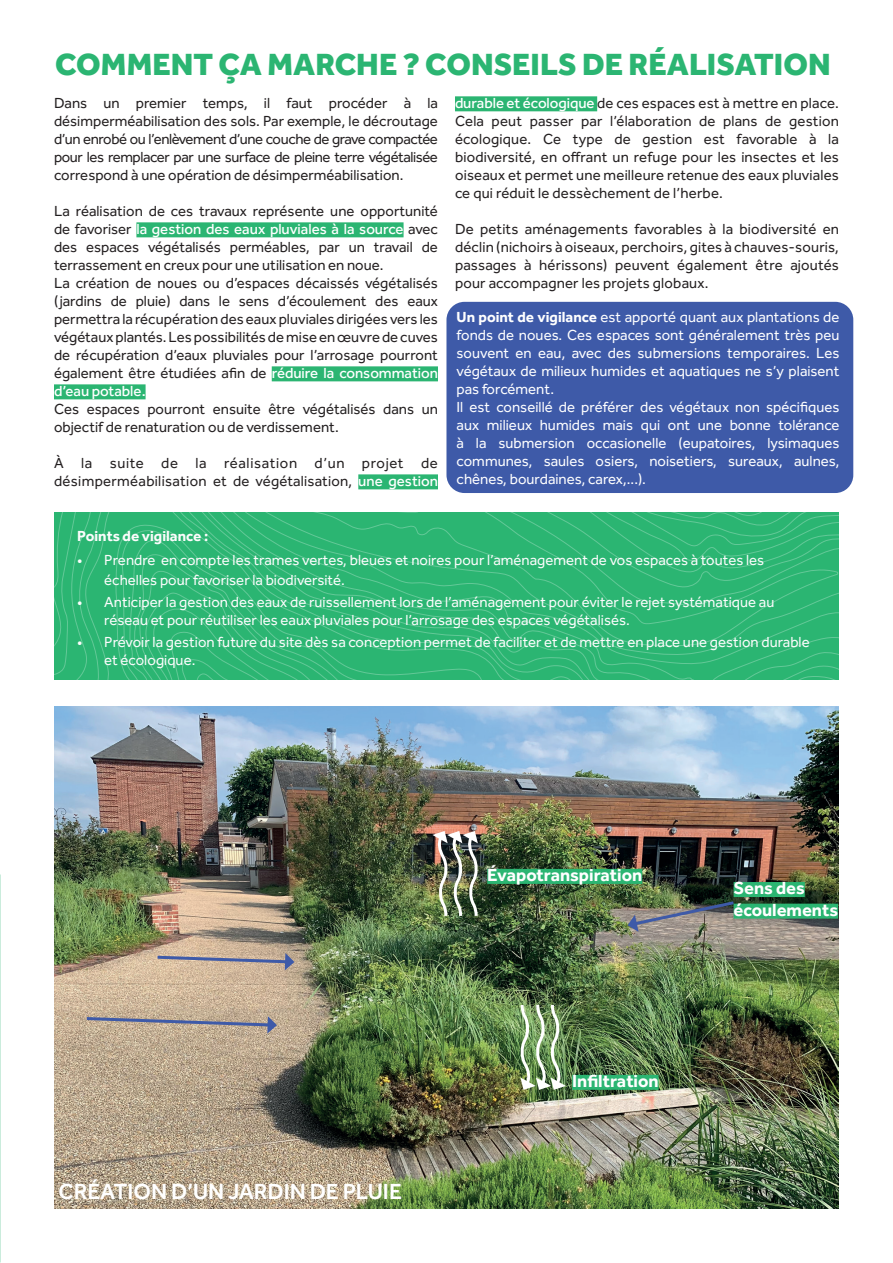
<style>
.page{position:relative;width:893px;height:1263px;background:#fff}
.page>*{position:absolute;margin:0;border:0;box-sizing:border-box;transform-origin:0 0}
.t1{font:800 31.5px "Effra CC";color:#2bb572}
.t2{font:600 22.5px "Effra CC";color:#fff}
.t3{font:700 18px/21.6px "Effra CC";color:#fff}
.t4{font:15px/18px "Effra CC";color:#231f20;text-align:justify}
.t5{font:15px/18px "Effra CC";color:#fff}
.t6{font:15px/18px "Effra CC";color:#fcfcfc}
.t7{font:15px/18px "Effra CC";letter-spacing:.02em;color:#231f20}
.t8{font:700 15px "Effra CC";color:#fcfcfc}
.s1{font-weight:500;color:#fff}
.s2{font-weight:700}
.s3{color:#fff}
</style>
<div class="page">
<div style="left:446px;top:302px;width:407px;height:191px;background:#3e5aa8;border-radius:18px"></div>
<div style="left:136px;top:222px;width:268px;height:15px;background:#2bb572"></div>
<div style="left:272px;top:366px;width:166px;height:15px;background:#2bb572"></div>
<div style="left:54px;top:384px;width:92px;height:15px;background:#2bb572"></div>
<div style="left:358px;top:474px;width:80px;height:15px;background:#2bb572"></div>
<div style="left:455px;top:96px;width:142px;height:15px;background:#2bb572"></div>
<svg style="left:54px;top:513px;width:785px;height:16px;background:#2eb674"></svg>
<svg style="left:54px;top:524px;width:774px;height:155px;background:#2fb675"></svg>
<img style="left:54px;top:707px;width:785px;height:502px">
<svg style="left:84px;top:1015px;width:193px;height:18px;background:#ab9f98"></svg>
<svg style="left:154px;top:953px;width:140px;height:17px;background:#b5a69f"></svg>
<img style="left:628px;top:899px;width:109px;height:33px">
<div style="left:734px;top:882px;width:71px;height:15px;background:#2bb572"></div>
<div style="left:734px;top:904px;width:104px;height:15px;background:#2bb572"></div>
<div style="left:487px;top:869px;width:155px;height:15px;background:#2bb572"></div>
<div style="left:572px;top:1075px;width:87px;height:15px;background:#2bb572"></div>
<img style="left:517px;top:1002px;width:49px;height:88px">
<img style="left:432px;top:831px;width:49px;height:88px">
<img style="left:0;top:875px;width:1px;height:388px">
<h1 class="t1" style="left:55px;top:43px;width:777px">COMMENT ÇA MARCHE ? CONSEILS DE RÉALISATION</h1>
<p class="t4" style="left:54px;top:96px;width:385px">Dans un premier temps, il faut procéder à la désimperméabilisation des sols. Par exemple, le décroutage d’un enrobé ou l’enlèvement d’une couche de grave compactée pour les remplacer par une surface de pleine terre végétalisée correspond à une opération de désimperméabilisation.</p>
<p class="t4" style="left:54px;top:204px;width:385px;text-align:left">La réalisation de ces travaux représente une opportunité de favoriser <span class="s1">la gestion des eaux pluviales à la source</span> avec des espaces végétalisés perméables, par un travail de terrassement en creux pour une utilisation en noue.<br>La création de noues ou d’espaces décaissés végétalisés (jardins de pluie) dans le sens d’écoulement des eaux permettra la récupération des eaux pluviales dirigées vers les végétaux plantés. Les possibilités de mise en œuvre de cuves de récupération d’eaux pluviales pour l’arrosage pourront également être étudiées afin de <span class="s1">réduire la consommation d’eau potable.</span></p>
<p class="t4" style="left:54px;top:402px;width:385px">Ces espaces pourront ensuite être végétalisés dans un objectif de renaturation ou de verdissement.</p>
<p class="t7" style="left:54px;top:456px;width:385px">À la suite de la réalisation d’un projet de désimperméabilisation et de végétalisation, <span class="s1">une gestion</span></p>
<p class="t4" style="left:455px;top:96px;width:385px"><span class="s1">durable et écologique</span> de ces espaces est à mettre en place.<br>Cela peut passer par l’élaboration de plans de gestion écologique. Ce type de gestion est favorable à la biodiversité, en offrant un refuge pour les insectes et les oiseaux et permet une meilleure retenue des eaux pluviales ce qui réduit le dessèchement de l’herbe.</p>
<p class="t4" style="left:455px;top:222px;width:386px">De petits aménagements favorables à la biodiversité en déclin (nichoirs à oiseaux, perchoirs, gites à chauves-souris, passages à hérissons) peuvent également être ajoutés pour accompagner les projets globaux.</p>
<p class="t5" style="left:457px;top:309px;width:384px"><span class="s2">Un point de vigilance</span> est apporté quant aux plantations de fonds de noues. Ces espaces sont généralement très peu souvent en eau, avec des submersions temporaires. Les végétaux de milieux humides et aquatiques ne s’y plaisent pas forcément.<br>Il est conseillé de préférer des végétaux non spécifiques aux milieux humides mais qui ont une bonne tolérance à la submersion occasionelle (eupatoires, lysimaques communes, saules osiers, noisetiers, sureaux, aulnes, chênes, bourdaines, carex,...).</p>
<p class="t8" style="left:77px;top:527px;width:133px">Points de vigilance :</p>
<p class="t6" style="left:104px;top:552px;width:662px;line-height:19.5px;text-indent:-27px">• Prendre en compte les trames vertes, bleues et noires pour l’aménagement de vos espaces à toutes les échelles pour favoriser la biodiversité.</p>
<p class="t6" style="left:104px;top:594px;width:672px;text-indent:-27px">• Anticiper la gestion des eaux de ruissellement lors de l’aménagement pour éviter le rejet systématique au réseau et pour réutiliser les eaux pluviales pour l’arrosage des espaces végétalisés.</p>
<p class="t6" style="left:104px;top:635px;width:707px;text-indent:-27px">• Prévoir la gestion future du site dès sa conception permet de faciliter et de mettre en place une gestion durable et écologique<span class="s3">.</span></p>
<h2 class="t2" style="left:58px;top:1177px;width:345px">CRÉATION D’UN JARDIN DE PLUIE</h2>
<p class="t3" style="left:487px;top:865px;width:156px">Évapotranspiration</p>
<p class="t3" style="left:572px;top:1071px;width:88px">Infiltration</p>
<p class="t3" style="left:734px;top:879px;width:106px">Sens des écoulements</p>
</div>
